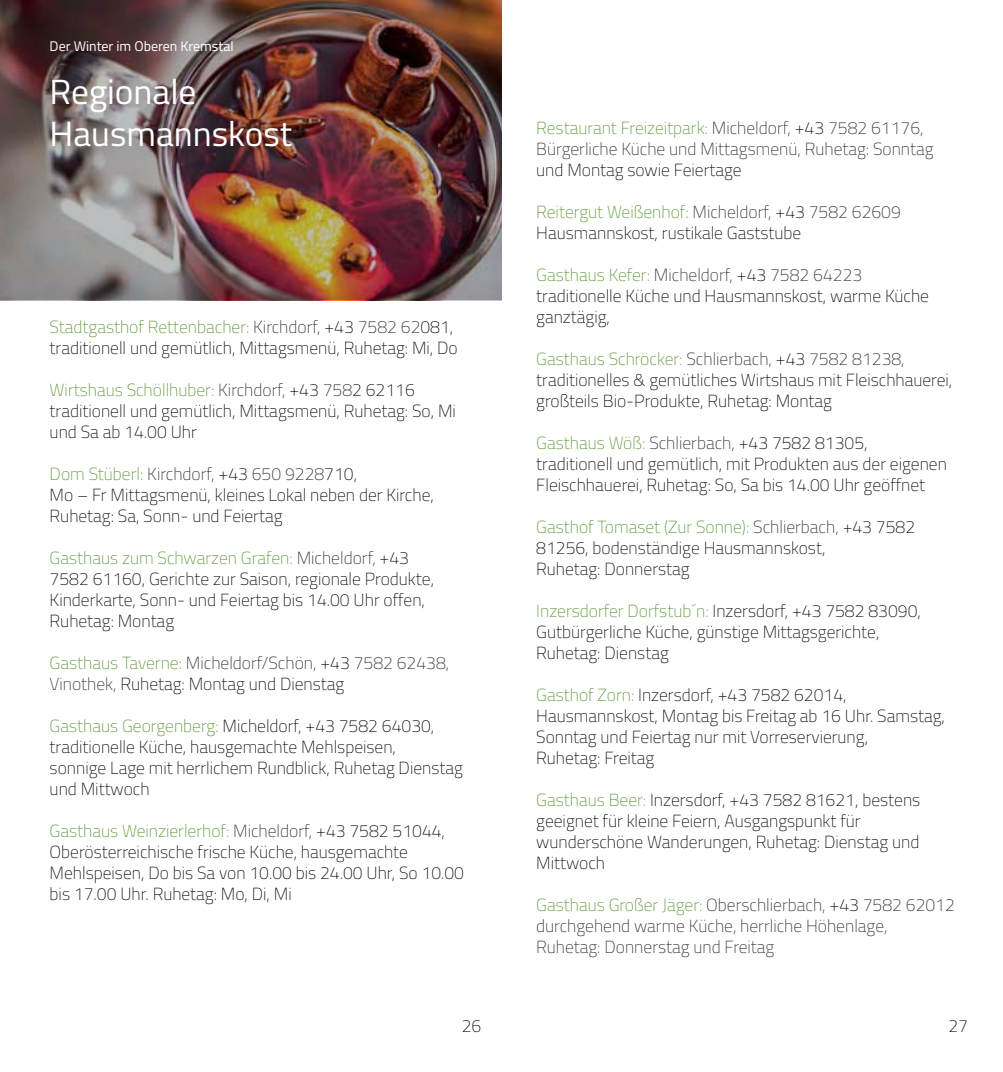
<style>
.page{position:relative;width:1003px;height:1072px;background:#fff}
.page>*{position:absolute;margin:0;border:0;box-sizing:border-box;transform-origin:0 0}
.t1{font:35px/42px "Titillium Web";color:#fff}
.t2{font:100 17.5px/21px "Titillium Web";color:#000}
.t3{font:100 17.5px/21px "Titillium Web";color:#292829}
.t4{font:14px "Titillium Web";color:#fff}
.s1{color:#589231}
.s2{color:#292829}
.s3{color:#000}
</style>
<div class="page">
<img style="left:0;top:0;width:501px;height:300px">
<p class="t4" style="left:50px;top:36px;width:185px">Der Winter im Oberen Kremstal</p>
<h1 class="t1" style="left:50px;top:69px;width:244px">Regionale<br>Hausmannskost</h1>
<p class="t2" style="left:50px;top:315px;width:409px"><span class="s1">Stadtgasthof Rettenbacher:</span> <span class="s2">Kirchdorf,</span> +43 <span class="s2">7582 62</span>081, traditionell und gemütlich, Mittagsmenü, Ruhetag: Mi, Do</p>
<p class="t2" style="left:50px;top:378px;width:407px"><span class="s1">Wirtshaus Schöllhuber:</span> <span class="s2">Kirchdorf,</span> +43 <span class="s2">758</span>2 62116 traditionell und gemütlich, Mittagsmenü, Ruhetag: So, Mi und Sa ab 14.00 Uhr</p>
<p class="t2" style="left:50px;top:462px;width:385px"><span class="s1">Dom Stüberl:</span> <span class="s2">Kirchdorf,</span> +43 <span class="s2">650 9228</span>710,<br>Mo – Fr Mittagsmenü, kleines Lokal neben der Kirche,<br>Ruhetag: Sa, Sonn- und Feiertag</p>
<p class="t2" style="left:50px;top:546px;width:386px"><span class="s1">Gasthaus zum Schwarzen Grafen:</span> <span class="s2">Micheldorf,</span> +43<br>7582 61160, Gerichte zur Saison, regionale Produkte, Kinderkarte, Sonn- und Feiertag bis 14.00 Uhr offen, Ruhetag: Montag</p>
<p class="t3" style="left:50px;top:651px;width:401px"><span class="s1">Gasthaus Taverne:</span> Micheldorf/Schön, <span class="s3">+43</span> 7582 62438,<br>Vinothek, <span class="s3">Ruhetag: Montag und Dienstag</span></p>
<p class="t2" style="left:50px;top:714px;width:414px"><span class="s1">Gasthaus Georgenberg:</span> Micheldorf, +43 7582 64030, traditionelle Küche, hausgemachte Mehlspeisen,<br>sonnige Lage mit herrlichem Rundblick, Ruhetag Dienstag und Mittwoch</p>
<p class="t2" style="left:50px;top:819px;width:416px"><span class="s1">Gasthaus Weinzierlerhof:</span> <span class="s2">Micheldorf,</span> +43 7582 51044, Oberösterreichische frische Küche, hausgemachte Mehlspeisen, Do bis Sa von 10.00 bis 24.00 Uhr, So 10.00 bis 17.00 Uhr. Ruhetag: Mo, Di, Mi</p>
<p class="t3" style="left:536px;top:116px;width:398px"><span class="s1">Restaurant Freizeitpark:</span> Micheldorf, <span class="s3">+43</span> 7582 61176,<br>Bürgerliche Küche und Mittagsmenü, Ruhetag: Sonntag</p>
<p class="t2" style="left:536px;top:158px;width:207px">und Montag sowie Feiertage</p>
<p class="t2" style="left:536px;top:200px;width:366px"><span class="s1">Reitergut Weißenhof:</span> <span class="s2">Micheldorf,</span> +43 <span class="s2">7582 62609<br></span>Hausmannskost, rustikale Gaststube</p>
<p class="t2" style="left:536px;top:263px;width:394px"><span class="s1">Gasthaus Kefer:</span> <span class="s2">Micheldorf,</span> +43 <span class="s2">7582 64223 </span>traditionelle Küche und Hausmannskost, warme Küche ganztägig,</p>
<p class="t2" style="left:536px;top:347px;width:417px"><span class="s1">Gasthaus Schröcker:</span> <span class="s2">Schlierbach,</span> +43 <span class="s2">7582 81238, </span>traditionelles &amp; gemütliches Wirtshaus mit Fleischhauerei, großteils Bio-Produkte, Ruhetag: Montag</p>
<p class="t2" style="left:536px;top:431px;width:412px"><span class="s1">Gasthaus Wöß:</span> <span class="s2">Schlierbach,</span> +43 7582 81305, traditionell und gemütlich, mit Produkten aus der eigenen<br>Fleischhauerei, Ruhetag: So, Sa bis 14.00 Uhr geöffnet</p>
<p class="t2" style="left:536px;top:515px;width:380px"><span class="s1">Gasthof Tomaset (Zur Sonne):</span> <span class="s2">Schlierbach,</span> +43 7582<br>81256, bodenständige Hausmannskost,<br>Ruhetag: Donnerstag</p>
<p class="t2" style="left:536px;top:599px;width:386px"><span class="s1">Inzersdorfer Dorfstub´n:</span> Inzersdorf, +43 7582 83090,<br>Gutbürgerliche Küche, günstige Mittagsgerichte,<br>Ruhetag: Dienstag</p>
<p class="t2" style="left:536px;top:683px;width:410px"><span class="s1">Gasthof Zorn:</span> Inzersdorf, +43 7582 62014, Hausmannskost, Montag bis Freitag ab 16 Uhr. Samstag, Sonntag und Feiertag nur mit Vorreservierung,<br>Ruhetag: Freitag</p>
<p class="t2" style="left:536px;top:788px;width:385px"><span class="s1">Gasthaus Beer:</span> Inzersdorf, +43 7582 81621, bestens geeignet für kleine Feiern, Ausgangspunkt für wunderschöne Wanderungen, Ruhetag: Dienstag und Mittwoch</p>
<p class="t3" style="left:536px;top:893px;width:420px"><span class="s1">Gasthaus Großer Jäger:</span> Oberschlierbach, <span class="s3">+43</span> 7582 62012 durchgehend warme Küche, herrliche Höhenlage,<br>Ruhetag: Donnerstag und Freitag</p>
<p class="t2" style="left:461px;top:1014px;width:21px">26</p>
<p class="t2" style="left:947px;top:1014px;width:21px">27</p>
</div>
